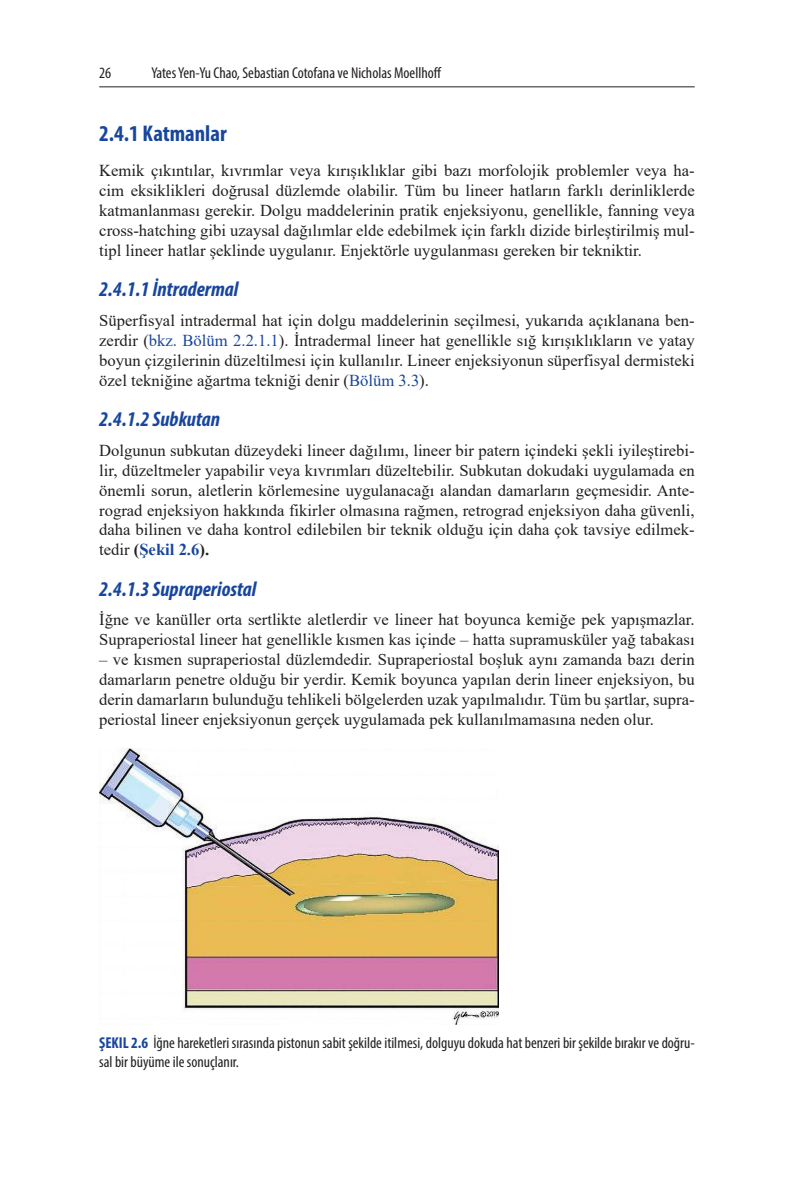
<style>
.page{position:relative;width:794px;height:1191px;background:#fff}
.page>*{position:absolute;margin:0;border:0;box-sizing:border-box;transform-origin:0 0}
.t1{font:700 condensed 22.75px "Myriad Pro";color:#18469d}
.t2{font:italic 700 condensed 21px "Myriad Pro";color:#18469d}
.t3{font:16.62px/19.9px "Times New Roman";color:#231f20;text-align:justify}
.t4{font:condensed 15.75px/18.9px "Myriad Pro";color:#231f20}
.s1{color:#18469d}
.s2{font-weight:700}
.s3{font-weight:700;color:#18469d}
</style>
<div class="page">
<hr style="left:99px;top:86px;width:595px;height:1px;background:#231f20">
<img style="left:99px;top:748px;width:399px;height:276px">
<p class="t4" style="left:99px;top:63px;width:14px">26</p>
<p class="t4" style="left:151px;top:63px;width:292px">Yates Yen-Yu Chao, Sebastian Cotofana ve Nicholas Moellhoff</p>
<h1 class="t1" style="left:99px;top:119px;width:129px">2.4.1 Katmanlar</h1>
<p class="t3" style="left:99px;top:160px;width:597px">Kemik çıkıntılar, kıvrımlar veya kırışıklıklar gibi bazı morfolojik problemler veya ha&shy;cim eksiklikleri doğrusal düzlemde olabilir. Tüm bu lineer hatların farklı derinliklerde katmanlanması gerekir. Dolgu maddelerinin pratik enjeksiyonu, genellikle, fanning veya cross-hatching gibi uzaysal dağılımlar elde edebilmek için farklı dizide birleştirilmiş mul&shy;tipl lineer hatlar şeklinde uygulanır. Enjektörle uygulanması gereken bir tekniktir.</p>
<p class="t2" style="left:99px;top:276px;width:141px">2.4.1.1 İntradermal</p>
<p class="t3" style="left:99px;top:310px;width:597px">Süperfisyal intradermal hat için dolgu maddelerinin seçilmesi, yukarıda açıklanana ben&shy;zerdir (<span class="s1">bkz. Bölüm 2.2.1.1</span>). İntradermal lineer hat genellikle sığ kırışıklıkların ve yatay boyun çizgilerinin düzeltilmesi için kullanılır. Lineer enjeksiyonun süperfisyal dermisteki özel tekniğine ağartma tekniği denir (<span class="s1">Bölüm 3.3</span>).</p>
<p class="t2" style="left:99px;top:406px;width:122px">2.4.1.2 Subkutan</p>
<p class="t3" style="left:99px;top:439px;width:597px">Dolgunun subkutan düzeydeki lineer dağılımı, lineer bir patern içindeki şekli iyileştirebi&shy;lir, düzeltmeler yapabilir veya kıvrımları düzeltebilir. Subkutan dokudaki uygulamada en önemli sorun, aletlerin körlemesine uygulanacağı alandan damarların geçmesidir. Ante&shy;rograd enjeksiyon hakkında fikirler olmasına rağmen, retrograd enjeksiyon daha güvenli, daha bilinen ve daha kontrol edilebilen bir teknik olduğu için daha çok tavsiye edilmek&shy;tedir <span class="s2">(</span><span class="s3">Şekil 2.6</span><span class="s2">).</span></p>
<p class="t2" style="left:99px;top:575px;width:159px">2.4.1.3 Supraperiostal</p>
<p class="t3" style="left:99px;top:609px;width:597px">İğne ve kanüller orta sertlikte aletlerdir ve lineer hat boyunca kemiğe pek yapışmazlar.<br>Supraperiostal lineer hat genellikle kısmen kas içinde – hatta supramusküler yağ tabakası</p>
<p class="t3" style="left:99px;top:649px;width:597px">– ve kısmen supraperiostal düzlemdedir. Supraperiostal boşluk aynı zamanda bazı derin damarların penetre olduğu bir yerdir. Kemik boyunca yapılan derin lineer enjeksiyon, bu derin damarların bulunduğu tehlikeli bölgelerden uzak yapılmalıdır. Tüm bu şartlar, supra&shy;periostal lineer enjeksiyonun gerçek uygulamada pek kullanılmamasına neden olur.</p>
<p class="t4" style="left:99px;top:1033px;width:597px"><span class="s3">ŞEKIL 2.6</span> İğne hareketleri sırasında pistonun sabit şekilde itilmesi, dolguyu dokuda hat benzeri bir şekilde bırakır ve doğru&shy;sal bir büyüme ile sonuçlanır.</p>
</div>
